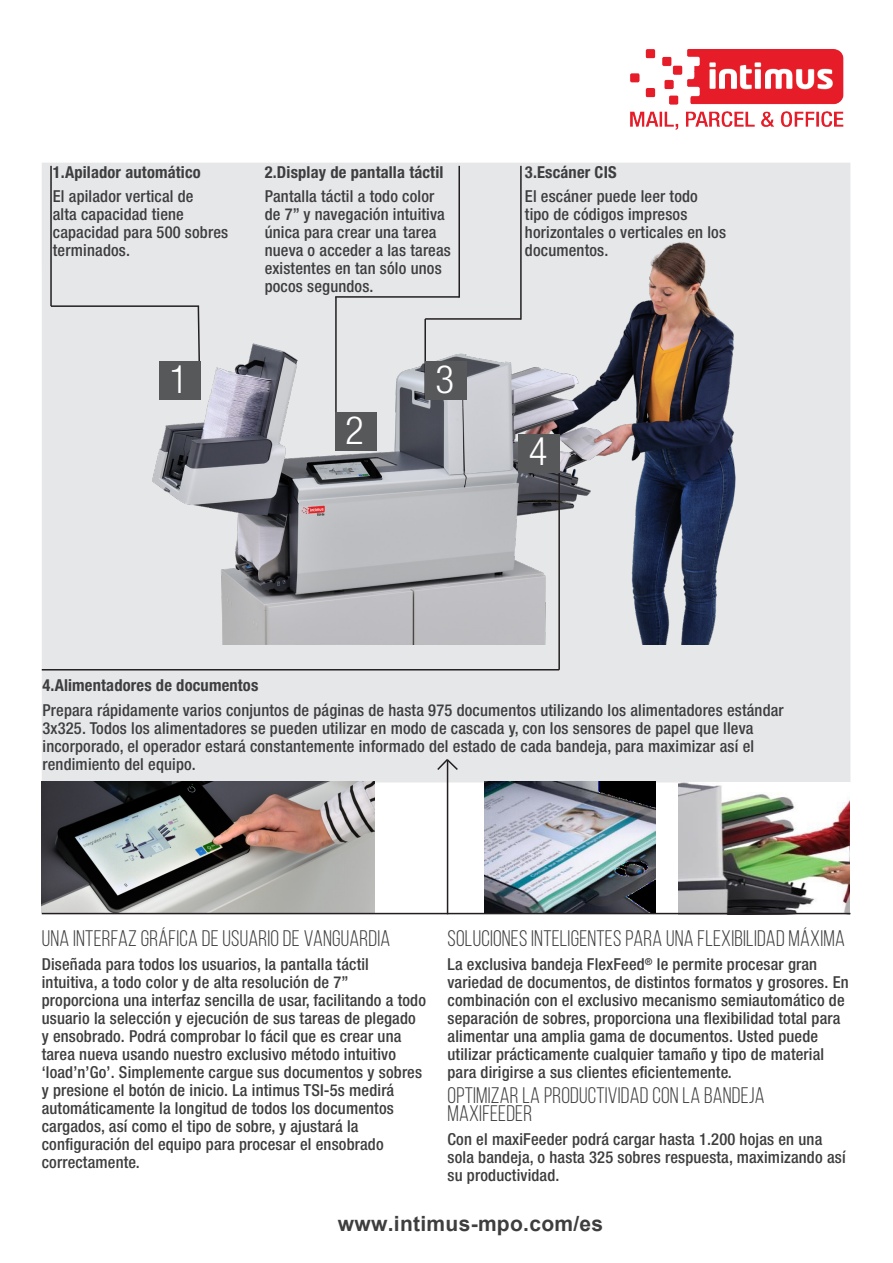
<style>
.page{position:relative;width:893px;height:1263px;background:#fff}
.page>*{position:absolute;margin:0;border:0;box-sizing:border-box;transform-origin:0 0}
.Listado{font:300 condensed 39px "Helvetica Neue LT Std";color:#fff}
.Listado-2{font:22.5px/18px "Bebas Neue";letter-spacing:.01em;color:#3e3e3f}
.t1{font:700 21px "Arial";letter-spacing:.015em;color:#3e3e3f}
.Listado-3{font:500 condensed 16.5px/18px "Helvetica Neue LT Std";letter-spacing:.01em;color:#3e3e3f}
.Listado-4{font:700 condensed 16.5px "Helvetica Neue LT Std";letter-spacing:.01em;color:#3e3e3f}
</style>
<div class="page">
<div style="left:42px;top:163px;width:808px;height:619px;background:#e6e7e9"></div>
<img style="left:152px;top:242px;width:584px;height:402px">
<img style="left:42px;top:781px;width:333px;height:132px">
<img style="left:485px;top:782px;width:171px;height:131px">
<img style="left:678px;top:782px;width:171px;height:133px">
<hr style="left:424px;top:319px;width:2px;height:81px;background:#231f20">
<hr style="left:425px;top:318px;width:96px;height:2px;background:#231f20">
<hr style="left:520px;top:166px;width:2px;height:154px;background:#231f20">
<hr style="left:335px;top:297px;width:2px;height:154px;background:#231f20">
<hr style="left:335px;top:296px;width:124px;height:2px;background:#231f20">
<hr style="left:458px;top:166px;width:2px;height:132px;background:#231f20">
<svg style="left:197px;top:305px;width:4px;height:96px"></svg>
<hr style="left:51px;top:305px;width:148px;height:2px;background:#231f20">
<hr style="left:50px;top:166px;width:2px;height:140px;background:#231f20">
<hr style="left:558px;top:434px;width:2px;height:236px;background:#231f20">
<hr style="left:42px;top:669px;width:517px;height:1px;background:#231f20">
<div style="left:335px;top:412px;width:41px;height:39px;background:#57585a"></div>
<div style="left:519px;top:434px;width:41px;height:38px;background:#57585a"></div>
<div style="left:426px;top:361px;width:41px;height:39px;background:#57585a"></div>
<div style="left:160px;top:361px;width:41px;height:39px;background:#57585a"></div>
<hr style="left:42px;top:913px;width:808px;height:1px;background:#231f20">
<hr style="left:447px;top:760px;width:1px;height:154px;background:#231f20">
<svg style="left:437px;top:759px;width:21px;height:13px"></svg>
<img style="left:630px;top:49px;width:214px;height:81px">
<p class="Listado-4" style="left:53px;top:162px;width:149px">1.Apilador automático</p>
<p class="Listado-3" style="left:53px;top:187px;width:177px">El apilador vertical de<br>alta capacidad tiene capacidad para 500 sobres terminados.</p>
<p class="Listado" style="left:169px;top:356px;width:20px">1</p>
<p class="Listado-4" style="left:265px;top:162px;width:180px">2.Display de pantalla táctil</p>
<p class="Listado-3" style="left:265px;top:187px;width:188px">Pantalla táctil a todo color de 7” y navegación intuitiva única para crear una tarea nueva o acceder a las tareas existentes en tan sólo unos pocos segundos.</p>
<p class="Listado" style="left:345px;top:407px;width:20px">2</p>
<p class="Listado" style="left:435px;top:356px;width:20px">3</p>
<p class="Listado-4" style="left:525px;top:162px;width:93px">3.Escáner CIS</p>
<p class="Listado-3" style="left:525px;top:187px;width:203px">El escáner puede leer todo tipo de códigos impresos horizontales o verticales en los documentos.</p>
<p class="Listado" style="left:529px;top:429px;width:20px">4</p>
<p class="Listado-4" style="left:43px;top:675px;width:217px">4.Alimentadores de documentos</p>
<p class="Listado-3" style="left:43px;top:700px;width:743px">Prepara rápidamente varios conjuntos de páginas de hasta 975 documentos utilizando los alimentadores estándar 3x325. Todos los alimentadores se pueden utilizar en modo de cascada y, con los sensores de papel que lleva incorporado, el operador estará constantemente informado del estado de cada bandeja, para maximizar así el rendimiento del equipo.</p>
<p class="Listado-2" style="left:42px;top:929px;width:350px">UNA INTERFAZ GRÁFICA DE USUARIO DE VANGUARDIA</p>
<p class="Listado-3" style="left:42px;top:955px;width:386px">Diseñada para todos los usuarios, la pantalla táctil intuitiva, a todo color y de alta resolución de 7” proporciona una interfaz sencilla de usar, facilitando a todo usuario la selección y ejecución de sus tareas de plegado y ensobrado. Podrá comprobar lo fácil que es crear una tarea nueva usando nuestro exclusivo método intuitivo ‘load’n’Go’. Simplemente cargue sus documentos y sobres y presione el botón de inicio. La intimus TSI-5s medirá automáticamente la longitud de todos los documentos cargados, así como el tipo de sobre, y ajustará la configuración del equipo para procesar el ensobrado correctamente.</p>
<p class="Listado-2" style="left:448px;top:929px;width:399px">SOLUCIONES INTELIGENTES PARA UNA FLEXIBILIDAD MÁXIMA</p>
<p class="Listado-3" style="left:448px;top:955px;width:403px">La exclusiva bandeja FlexFeed<sup>®</sup> le permite procesar gran variedad de documentos, de distintos formatos y grosores. En combinación con el exclusivo mecanismo semiautomático de separación de sobres, proporciona una flexibilidad total para alimentar una amplia gama de documentos. Usted puede utilizar prácticamente cualquier tamaño y tipo de material para dirigirse a sus clientes eficientemente.</p>
<p class="Listado-2" style="left:448px;top:1086px;width:319px">OPTIMIZAR LA PRODUCTIVIDAD CON LA BANDEJA<br>MAXIFEEDER</p>
<p class="Listado-3" style="left:448px;top:1130px;width:400px">Con el maxiFeeder podrá cargar hasta 1.200 hojas en una sola bandeja, o hasta 325 sobres respuesta, maximizando así su productividad.</p>
<p class="t1" style="left:338px;top:1209px;width:267px">www.intimus-mpo.com/es</p>
</div>
